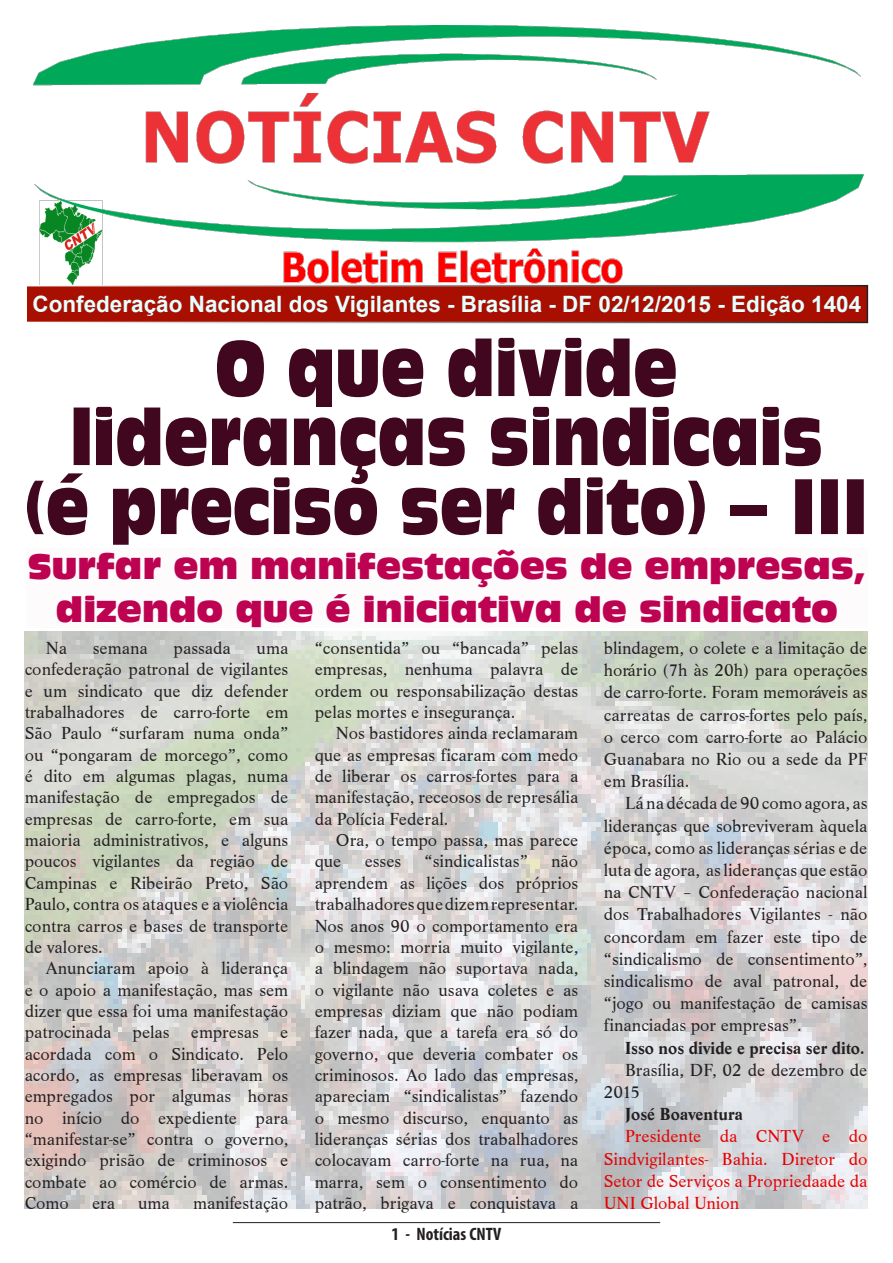
<style>
.page{position:relative;width:893px;height:1263px;background:#fff}
.page>*{position:absolute;margin:0;border:0;box-sizing:border-box;transform-origin:0 0}
.t1{font:73.2px/69px "Antique Olive Compact";color:#41071e;text-align:center;scale:.8 1}
.t2{font:71.25px "Antique Olive Compact";color:#41071e;scale:.8 1}
.t3{font:33px/43.5px "Antique Olive Compact";color:#bc0250;text-align:center}
.t4{font:700 22.5px "Arial";color:#e3ffff}
.t5{font:18px/21.3px "Life T";color:#231f20;text-align:justify}
.t6{font:18px/22.2px "Life T";color:#e50000;text-align:justify}
.t7{font:700 18px "Life T";color:#231f20}
.Rodapé___À_esquerda{font:700 condensed 18px "Myriad Pro";color:#231f20}
.s1{font-size:73.2px}
</style>
<div class="page">
<hr style="left:233px;top:1222px;width:427px;height:1px;background:#231f20">
<div style="left:26px;top:286px;width:841px;height:36px;background:#a80f00"></div>
<img style="left:25px;top:631px;width:842px;height:578px">
<img style="left:33px;top:26px;width:831px;height:259px">
<div style="left:26px;top:548px;width:841px;height:79px;background:#fdfbfb"></div>
<p class="t4" style="left:32px;top:289px;width:830px">Confederação Nacional dos Vigilantes - Brasília - DF 02/12/2015 - Edição 1404</p>
<p class="t1" style="left:70px;top:333px;width:943px">O que divide lideranças sindicais</p>
<p class="t2" style="left:25px;top:458px;width:1056px">(é preciso ser dito) – <span class="s1">III</span></p>
<p class="t3" style="left:28px;top:544px;width:840px">Surfar em manifestações de empresas, dizendo que é iniciativa de sindicato</p>
<p class="t5" style="left:46px;top:638px;width:23px">Na</p>
<p class="t5" style="left:93px;top:638px;width:57px">semana</p>
<p class="t5" style="left:174px;top:638px;width:59px">passada</p>
<p class="t5" style="left:25px;top:638px;width:265px;text-indent:232px">uma confederação patronal de vigilantes e um sindicato que diz defender trabalhadores de carro-forte em São Paulo “surfaram numa onda” ou “pongaram de morcego”, como é dito em algumas plagas, numa manifestação de empregados de empresas de carro-forte, em sua maioria administrativos, e alguns poucos vigilantes da região de Campinas e Ribeirão Preto, São Paulo, contra os ataques e a violência contra carros e bases de transporte de valores.</p>
<p class="t5" style="left:25px;top:958px;width:265px;text-indent:21px">Anunciaram apoio à liderança e o apoio a manifestação, mas sem dizer que essa foi uma manifestação patrocinada pelas empresas e acordada com o Sindicato. Pelo acordo, as empresas liberavam os empregados por algumas horas no início do expediente para “manifestar-se” contra o governo, exigindo prisão de criminosos e combate ao comércio de armas.<br>Como</p>
<p class="t5" style="left:92px;top:1192px;width:25px">era</p>
<p class="t5" style="left:138px;top:1192px;width:33px">uma</p>
<p class="t5" style="left:193px;top:1192px;width:97px">manifestação</p>
<p class="t5" style="left:315px;top:638px;width:265px">“consentida” ou “bancada” pelas empresas, nenhuma palavra de ordem ou responsabilização destas pelas mortes e insegurança.</p>
<p class="t5" style="left:315px;top:723px;width:265px;text-indent:21px">Nos bastidores ainda reclamaram que as empresas ficaram com medo de liberar os carros-fortes para a manifestação, receosos de represália da Polícia Federal.</p>
<p class="t5" style="left:315px;top:830px;width:265px;text-indent:21px">Ora, o tempo passa, mas parece que</p>
<p class="t5" style="left:365px;top:851px;width:38px">esses</p>
<p class="t5" style="left:425px;top:851px;width:105px">“sindicalistas”</p>
<p class="t5" style="left:315px;top:851px;width:265px;text-indent:236px">não aprendem as lições dos próprios trabalhadores que dizem representar.<br>Nos anos 90 o comportamento era o mesmo: morria muito vigilante, a blindagem não suportava nada, o vigilante não usava coletes e as empresas diziam que não podiam fazer nada, que a tarefa era só do governo, que deveria combater os criminosos. Ao lado das empresas, apareciam “sindicalistas” fazendo o mesmo discurso, enquanto as lideranças sérias dos trabalhadores colocavam carro-forte na rua, na marra, sem o consentimento do patrão, brigava e conquistava a</p>
<p class="Rodapé___À_esquerda" style="left:392px;top:1223px;width:111px">1 - Notícias CNTV</p>
<p class="t5" style="left:604px;top:637px;width:265px;line-height:22.2px">blindagem, o colete e a limitação de horário (7h às 20h) para operações de carro-forte. Foram memoráveis as carreatas de carros-fortes pelo país, o cerco com carro-forte ao Palácio Guanabara no Rio ou a sede da PF em Brasília.</p>
<p class="t5" style="left:604px;top:792px;width:265px;line-height:22.2px;text-indent:21px">Lá na década de 90 como agora, as lideranças que sobreviveram àquela época, como as lideranças sérias e de luta de agora, as lideranças que estão na CNTV – Confederação nacional dos Trabalhadores Vigilantes - não concordam em fazer este tipo de “sindicalismo de consentimento”, sindicalismo de aval patronal, de “jogo ou manifestação de camisas financiadas por empresas”.</p>
<p class="t7" style="left:625px;top:1037px;width:241px">Isso nos divide e precisa ser dito.</p>
<p class="t5" style="left:604px;top:1059px;width:265px;line-height:22.2px;text-indent:21px">Brasília, DF, 02 de dezembro de<br>2015</p>
<p class="t7" style="left:625px;top:1104px;width:120px">José Boaventura</p>
<p class="t6" style="left:604px;top:1125px;width:265px;text-indent:21px">Presidente da CNTV e do Sindvigilantes- Bahia. Diretor do Setor de Serviços a Propriedaade da UNI Global Union</p>
</div>
